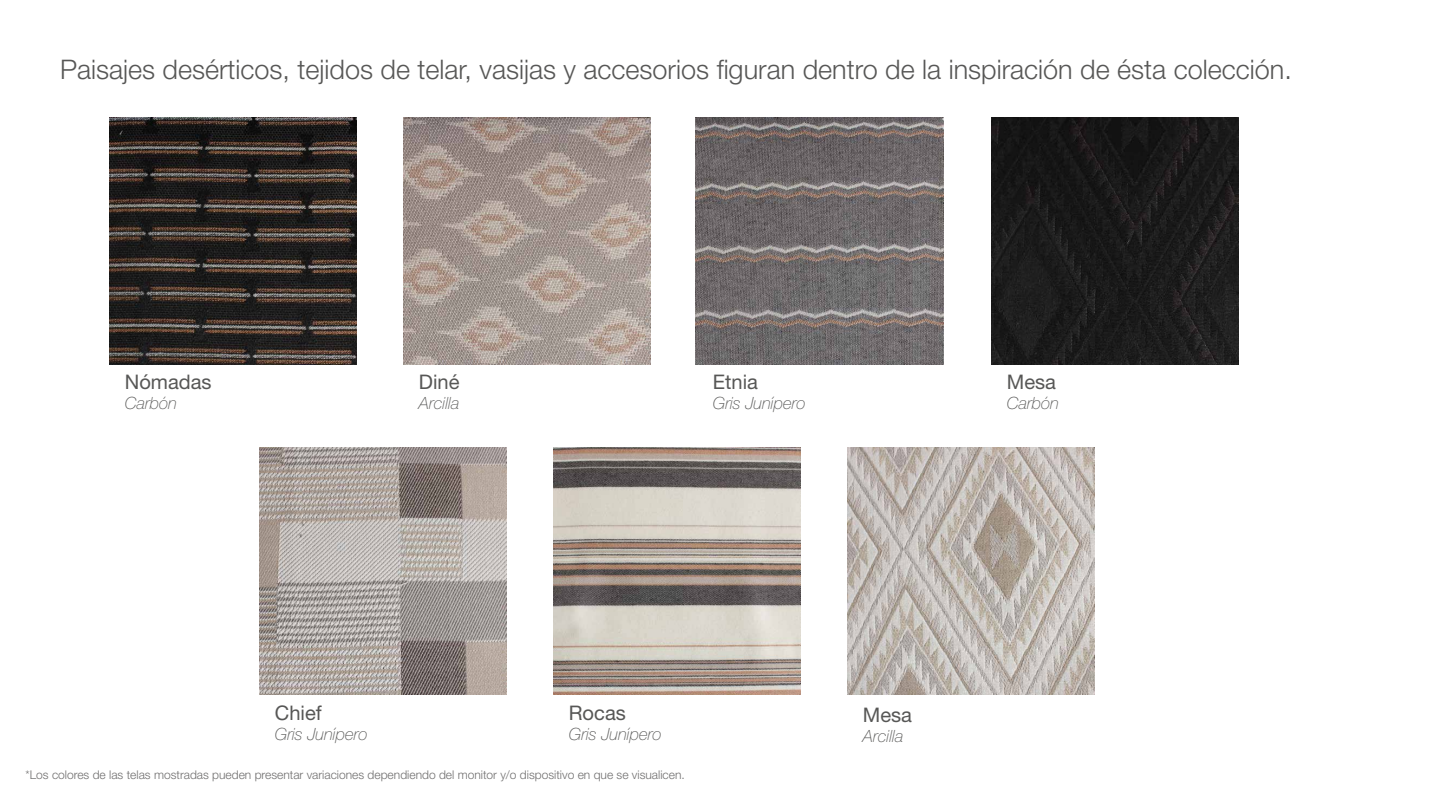
<style>
.page{position:relative;width:1440px;height:810px;background:#fff}
.page>*{position:absolute;margin:0;border:0;box-sizing:border-box;transform-origin:0 0}
.t1{font:300 27px "Helvetica Neue LT Std";color:#575756}
.t2{font:20.1px "Helvetica Neue LT Std";color:#575756}
.t3{font:italic 100 16.8px "Helvetica Neue LT Std";color:#575756}
.t4{font:300 12px "Helvetica Neue LT Std";color:#706f6f}
</style>
<div class="page">
<img style="left:848px;top:447px;width:247px;height:247px">
<img style="left:553px;top:447px;width:248px;height:247px">
<img style="left:403px;top:117px;width:248px;height:247px">
<img style="left:696px;top:117px;width:247px;height:247px">
<img style="left:109px;top:117px;width:248px;height:247px">
<img style="left:259px;top:447px;width:248px;height:247px">
<img style="left:992px;top:117px;width:247px;height:247px">
<h1 class="t1" style="left:60px;top:53px;width:1233px">Paisajes desérticos, tejidos de telar, vasijas y accesorios figuran dentro de la inspiración de ésta colección.</h1>
<h2 class="t2" style="left:125px;top:370px;width:88px">Nómadas</h2>
<h3 class="t3" style="left:125px;top:393px;width:54px">Carbón</h3>
<h2 class="t2" style="left:419px;top:370px;width:42px">Diné</h2>
<h3 class="t3" style="left:419px;top:393px;width:42px">Arcilla</h3>
<h2 class="t2" style="left:713px;top:370px;width:47px">Etnia</h2>
<h3 class="t3" style="left:713px;top:393px;width:94px">Gris Junípero</h3>
<h2 class="t2" style="left:1007px;top:370px;width:51px">Mesa</h2>
<h3 class="t3" style="left:1007px;top:393px;width:54px">Carbón</h3>
<h2 class="t2" style="left:275px;top:701px;width:48px">Chief</h2>
<h3 class="t3" style="left:275px;top:725px;width:94px">Gris Junípero</h3>
<h2 class="t2" style="left:569px;top:701px;width:58px">Rocas</h2>
<h3 class="t3" style="left:569px;top:725px;width:94px">Gris Junípero</h3>
<p class="t4" style="left:26px;top:768px;width:661px">*Los colores de las telas mostradas pueden presentar variaciones dependiendo del monitor y/o dispositivo en que se visualicen.</p>
<h2 class="t2" style="left:863px;top:703px;width:51px">Mesa</h2>
<h3 class="t3" style="left:863px;top:726px;width:42px">Arcilla</h3>
</div>
